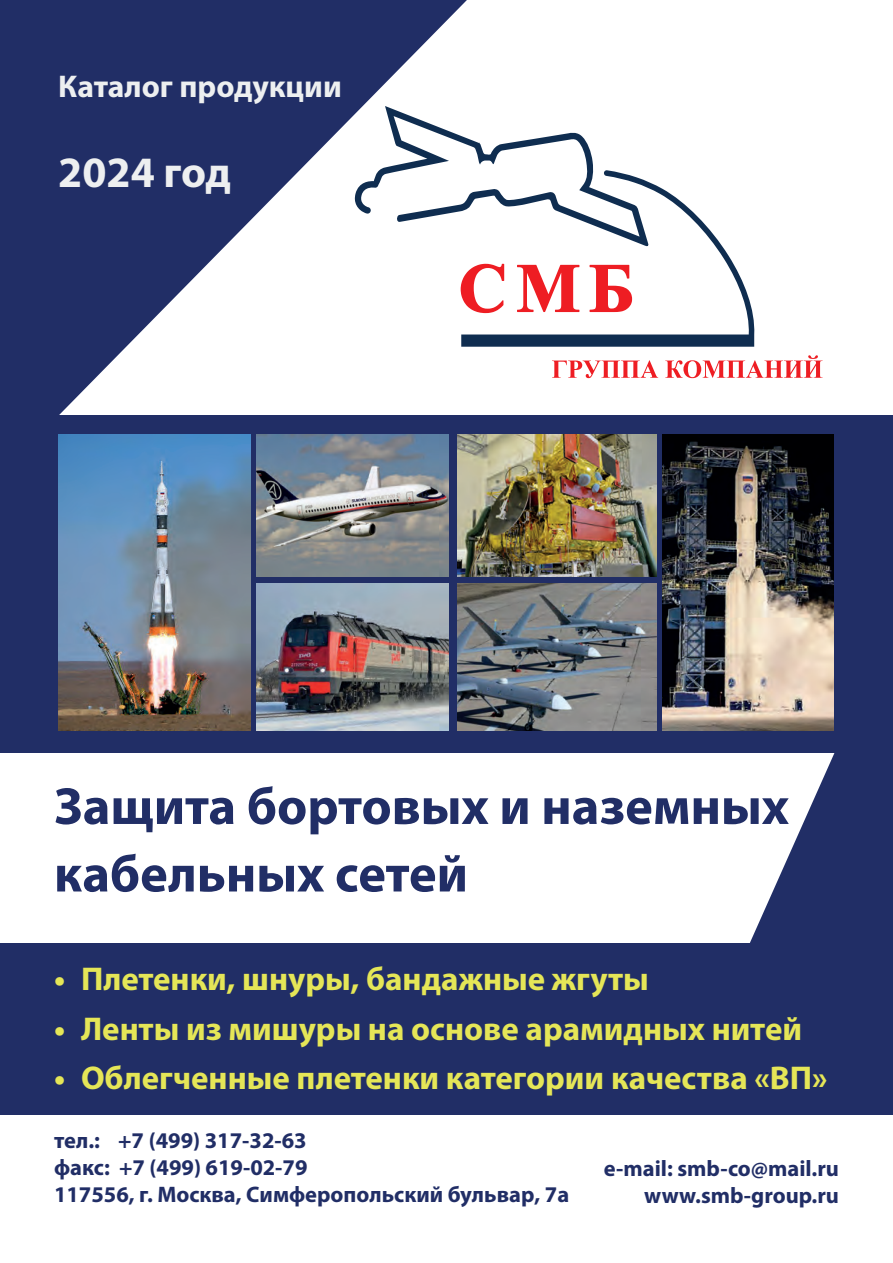
<style>
.page{position:relative;width:893px;height:1263px;background:#fff}
.page>*{position:absolute;margin:0;border:0;box-sizing:border-box;transform-origin:0 0}
.t1{font:700 52.5px/67.5px "Myriad Pro";color:#212e66}
.t2{font:700 43.5px "Myriad Pro";color:#edeff0}
.t3{font:700 33px "Myriad Pro";color:#e5e657}
.t4{font:700 31.5px "Myriad Pro";color:#edeff0}
.t5{font:700 22.5px/27px "Myriad Pro";color:#212e66}
</style>
<div class="page">
<div style="left:0;top:415px;width:893px;height:338px;background:#212e66"></div>
<img style="left:58px;top:475px;width:192px;height:255px">
<img style="left:256px;top:583px;width:192px;height:147px">
<svg style="left:467px;top:132px;width:127px;height:38px"></svg>
<svg style="left:467px;top:170px;width:288px;height:177px"></svg>
<svg style="left:552px;top:355px;width:270px;height:23px"></svg>
<svg style="left:467px;top:264px;width:165px;height:49px"></svg>
<img style="left:663px;top:435px;width:171px;height:295px">
<svg style="left:0;top:0;width:467px;height:475px;fill:#212e66"></svg>
<svg style="left:710px;top:665px;width:183px;height:278px;fill:#212e66"></svg>
<div style="left:0;top:943px;width:893px;height:171px;background:#212e66"></div>
<img style="left:458px;top:435px;width:198px;height:142px">
<img style="left:256px;top:435px;width:192px;height:142px">
<img style="left:458px;top:583px;width:198px;height:147px">
<h3 class="t4" style="left:58px;top:66px;width:285px">Каталог продукции</h3>
<h2 class="t2" style="left:58px;top:144px;width:174px">2024 год</h2>
<h1 class="t1" style="left:54px;top:771px;width:736px">Защита бортовых и наземных кабельных сетей</h1>
<h3 class="t3" style="left:54px;top:957px;width:596px">• Плетенки, шнуры, бандажные жгуты</h3>
<h3 class="t3" style="left:54px;top:1007px;width:750px">• Ленты из мишуры на основе арамидных нитей</h3>
<h3 class="t3" style="left:54px;top:1056px;width:775px">• Облегченные плетенки категории качества «ВП»</h3>
<p class="t5" style="left:54px;top:1127px;width:517px">тел.: +7 (499) 317-32-63<br>факс: +7 (499) 619-02-79<br>117556, г. Москва, Симферопольский бульвар, 7а</p>
<p class="t5" style="left:604px;top:1154px;width:237px;text-align:right">e-mail: smb-co@mail.ru www.smb-group.ru</p>
</div>
